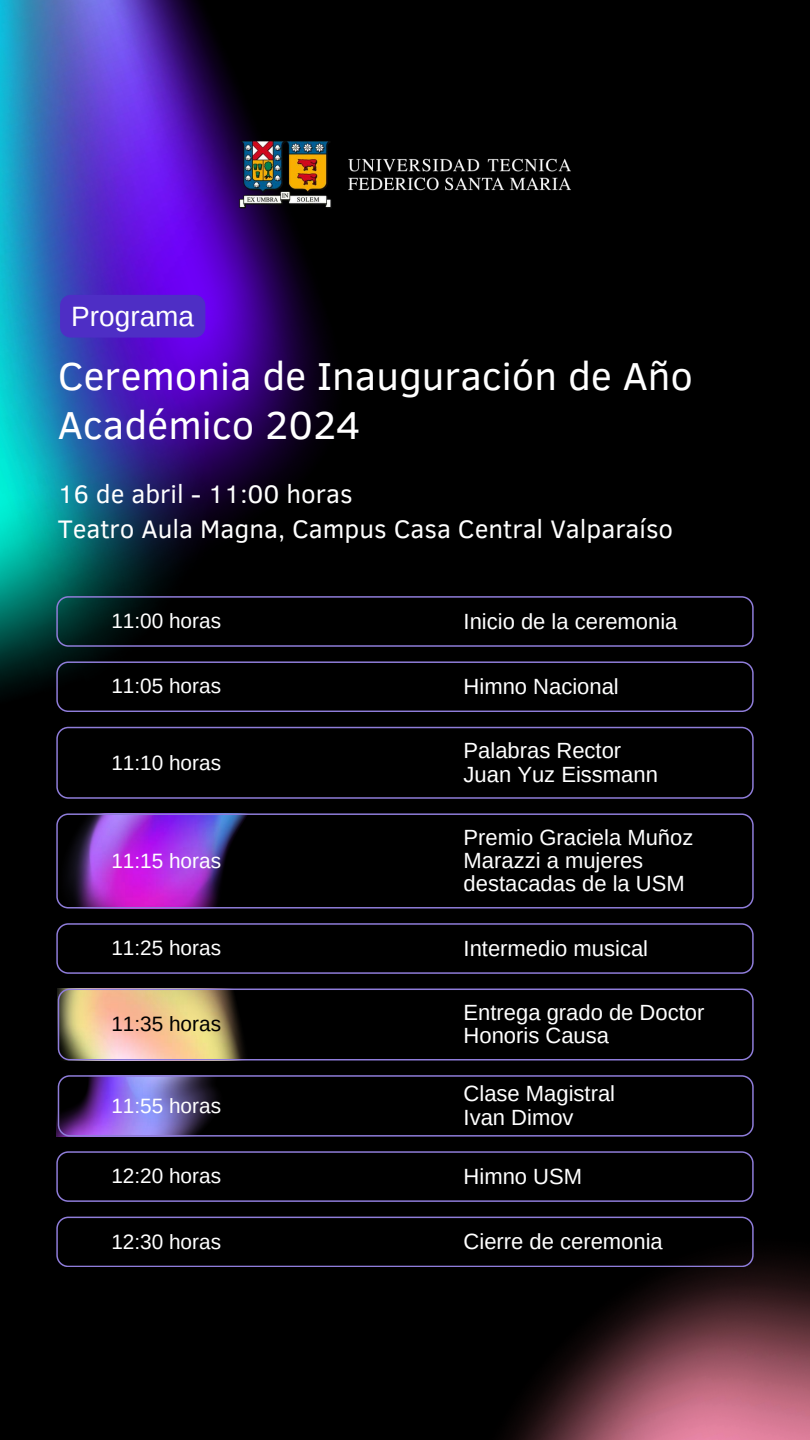
<style>
.page{position:relative;width:810px;height:1440px;background:#000}
.page>*{position:absolute;margin:0;border:0;box-sizing:border-box;transform-origin:0 0}
.t1{font:40px/48.8px "Clear Sans";color:#fff}
.t2{font:28px "Arimo";color:#fff}
.t3{font:26px "Clear Sans";color:#fff}
.t4{font:22px/23.2px "Arimo";color:#fff}
.t5{font:20.8px "Arimo";color:#fff}
.t6{font:20.8px "Arimo";color:#000}
</style>
<div class="page">
<img style="left:0;top:0;width:433px;height:727px">
<img style="left:305px;top:1216px;width:505px;height:224px">
<img style="left:217px;top:134px;width:354px;height:81px">
<svg style="left:56px;top:596px;width:698px;height:50px"></svg>
<svg style="left:56px;top:661px;width:698px;height:51px"></svg>
<svg style="left:56px;top:1151px;width:698px;height:51px"></svg>
<svg style="left:56px;top:1217px;width:698px;height:50px"></svg>
<svg style="left:56px;top:923px;width:698px;height:50px"></svg>
<div style="left:60px;top:295px;width:145px;height:43px;background:#4e2ec5"></div>
<svg style="left:56px;top:727px;width:698px;height:72px"></svg>
<svg style="left:56px;top:813px;width:698px;height:96px"></svg>
<svg style="left:58px;top:989px;width:696px;height:72px"></svg>
<svg style="left:58px;top:1075px;width:696px;height:62px"></svg>
<p class="t2" style="left:71px;top:301px;width:124px">Programa</p>
<h1 class="t1" style="left:58px;top:349px;width:637px">Ceremonia de Inauguración de Año<br>Académico 2024</h1>
<h2 class="t3" style="left:58px;top:475px;width:296px">16 de abril - 11:00 horas</h2>
<h2 class="t3" style="left:58px;top:510px;width:617px">Teatro Aula Magna, Campus Casa Central Valparaíso</h2>
<p class="t5" style="left:111px;top:609px;width:111px">11:00 horas</p>
<p class="t4" style="left:464px;top:610px;width:215px">Inicio de la ceremonia</p>
<p class="t5" style="left:111px;top:674px;width:111px">11:05 horas</p>
<p class="t4" style="left:464px;top:675px;width:157px">Himno Nacional</p>
<p class="t5" style="left:111px;top:751px;width:111px">11:10 horas</p>
<p class="t5" style="left:111px;top:849px;width:111px">11:15 horas</p>
<p class="t4" style="left:464px;top:739px;width:159px">Palabras Rector</p>
<p class="t4" style="left:464px;top:762px;width:196px">Juan Yuz Eissmann</p>
<p class="t4" style="left:464px;top:826px;width:231px">Premio Graciela Muñoz<br>Marazzi a mujeres destacadas de la USM</p>
<p class="t5" style="left:111px;top:936px;width:111px">11:25 horas</p>
<p class="t4" style="left:464px;top:936px;width:186px">Intermedio musical</p>
<p class="t6" style="left:111px;top:1012px;width:111px">11:35 horas</p>
<p class="t5" style="left:111px;top:1094px;width:111px">11:55 horas</p>
<p class="t4" style="left:464px;top:1001px;width:242px">Entrega grado de Doctor<br>Honoris Causa</p>
<p class="t4" style="left:464px;top:1082px;width:153px">Clase Magistral</p>
<p class="t4" style="left:464px;top:1105px;width:111px">Ivan Dimov</p>
<p class="t5" style="left:111px;top:1165px;width:111px">12:20 horas</p>
<p class="t4" style="left:464px;top:1164px;width:120px">Himno USM</p>
<p class="t5" style="left:111px;top:1230px;width:111px">12:30 horas</p>
<p class="t4" style="left:464px;top:1230px;width:201px">Cierre de ceremonia</p>
</div>
